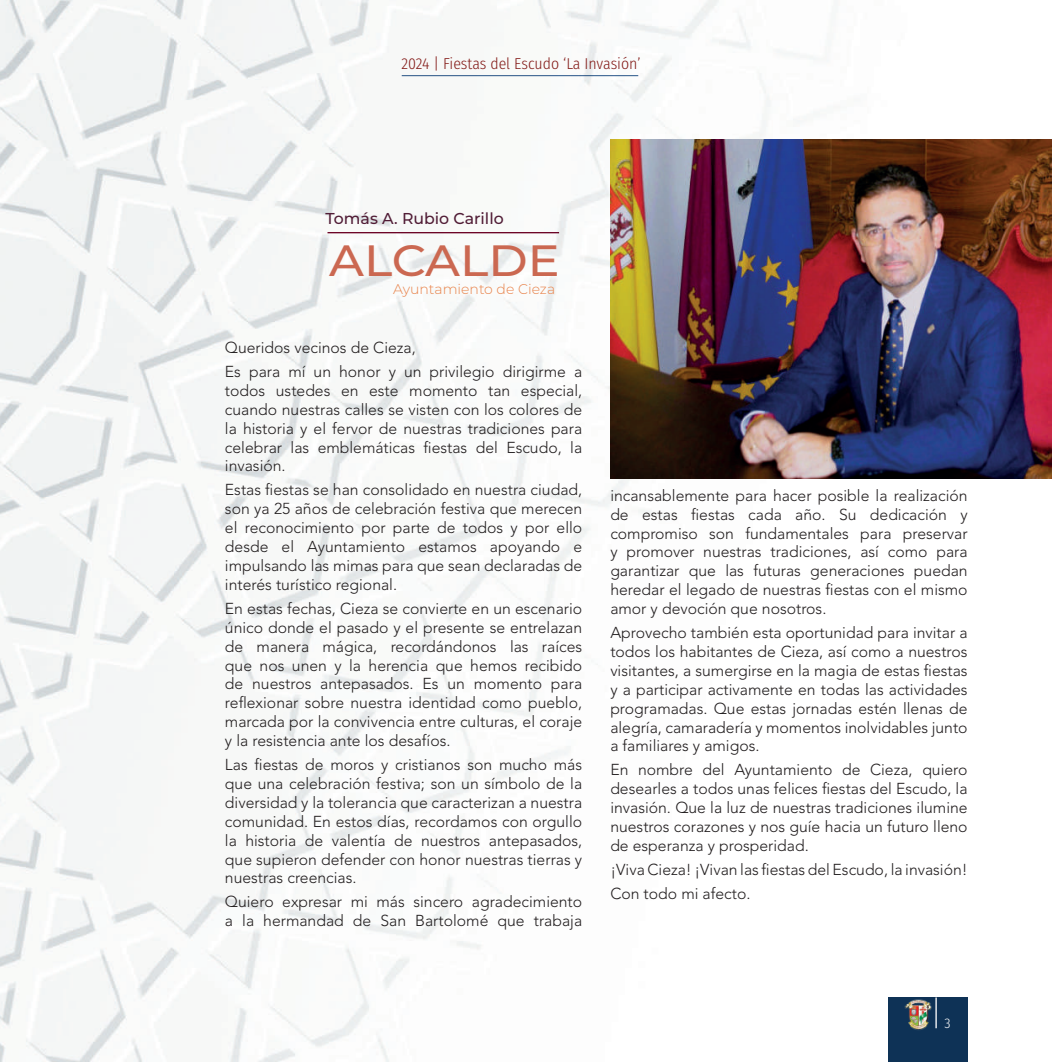
<style>
.page{position:relative;width:1052px;height:1062px;background:#fff}
.page>*{position:absolute;margin:0;border:0;box-sizing:border-box;transform-origin:0 0}
.t1{font:500 43.75px "Montserrat";color:#cb6851;scale:1.09 1}
.t2{font:300 15.75px/18.9px "Avenir LT Std";color:#231f20;text-align:justify}
.t3{font:300 15.75px "Fira Sans Condensed";color:#831a17}
.t4{font:500 15.75px "Montserrat";color:#511d36}
.t5{font:300 14px "Montserrat";color:#e88249}
.t6{font:300 14px "Fira Sans Condensed";color:#fff}
</style>
<div class="page">
<img style="left:0;top:0;width:968px;height:1062px">
<hr style="left:327px;top:232px;width:232px;height:1px;background:#6d0023">
<img style="left:610px;top:139px;width:442px;height:340px">
<div style="left:888px;top:997px;width:79px;height:65px;background:#0e3256"></div>
<hr style="left:935px;top:997px;width:1px;height:31px;background:#fff">
<hr style="left:402px;top:75px;width:236px;height:1px;background:#265489">
<p class="t3" style="left:401px;top:53px;width:241px">2024 | Fiestas del Escudo ‘La Invasión’</p>
<p class="t3" style="left:426px;top:53px;width:241px">2024 | Fiestas del Escudo ‘La Invasión’</p>
<p class="t4" style="left:325px;top:207px;width:180px">Tomás A. Rubio Carillo</p>
<h1 class="t1" style="left:329px;top:230px;width:213px">ALCALDE</h1>
<p class="t5" style="left:393px;top:280px;width:163px">Ayuntamiento de Cieza</p>
<p class="t2" style="left:225px;top:336px;width:359px;line-height:23.8px">Queridos vecinos de Cieza,<br>Es para mí un honor y un privilegio dirigirme a</p>
<p class="t2" style="left:225px;top:381px;width:359px">todos ustedes en este momento tan especial, cuando nuestras calles se visten con los colores de la historia y el fervor de nuestras tradiciones para celebrar las emblemáticas fiestas del Escudo, la invasión.</p>
<p class="t2" style="left:225px;top:480px;width:359px">Estas fiestas se han consolidado en nuestra ciudad, son ya 25 años de celebración festiva que merecen el reconocimiento por parte de todos y por ello desde el Ayuntamiento estamos apoyando e impulsando las mimas para que sean declaradas de interés turístico regional.</p>
<p class="t2" style="left:225px;top:599px;width:359px">En estas fechas, Cieza se convierte en un escenario único donde el pasado y el presente se entrelazan de manera mágica, recordándonos las raíces que nos unen y la herencia que hemos recibido de nuestros antepasados. Es un momento para reflexionar sobre nuestra identidad como pueblo, marcada por la convivencia entre culturas, el coraje y la resistencia ante los desafíos.</p>
<p class="t2" style="left:225px;top:755px;width:359px">Las fiestas de moros y cristianos son mucho más que una celebración festiva; son un símbolo de la diversidad y la tolerancia que caracterizan a nuestra comunidad. En estos días, recordamos con orgullo la historia de valentía de nuestros antepasados, que supieron defender con honor nuestras tierras y nuestras creencias.</p>
<p class="t2" style="left:225px;top:892px;width:359px">Quiero expresar mi más sincero agradecimiento a la hermandad de San Bartolomé que trabaja</p>
<p class="t2" style="left:610px;top:486px;width:359px">incansablemente para hacer posible la realización de estas fiestas cada año. Su dedicación y compromiso son fundamentales para preservar y promover nuestras tradiciones, así como para garantizar que las futuras generaciones puedan heredar el legado de nuestras fiestas con el mismo amor y devoción que nosotros.</p>
<p class="t2" style="left:610px;top:623px;width:359px">Aprovecho también esta oportunidad para invitar a todos los habitantes de Cieza, así como a nuestros visitantes, a sumergirse en la magia de estas fiestas y a participar activamente en todas las actividades programadas. Que estas jornadas estén llenas de alegría, camaradería y momentos inolvidables junto a familiares y amigos.</p>
<p class="t2" style="left:610px;top:760px;width:359px">En nombre del Ayuntamiento de Cieza, quiero desearles a todos unas felices fiestas del Escudo, la invasión. Que la luz de nuestras tradiciones ilumine nuestros corazones y nos guíe hacia un futuro lleno de esperanza y prosperidad.</p>
<p class="t2" style="left:610px;top:857px;width:359px;line-height:23.8px">¡Viva Cieza! ¡Vivan las fiestas del Escudo, la invasión!<br>Con todo mi afecto.</p>
<p class="t6" style="left:944px;top:1013px;width:8px">3</p>
</div>
